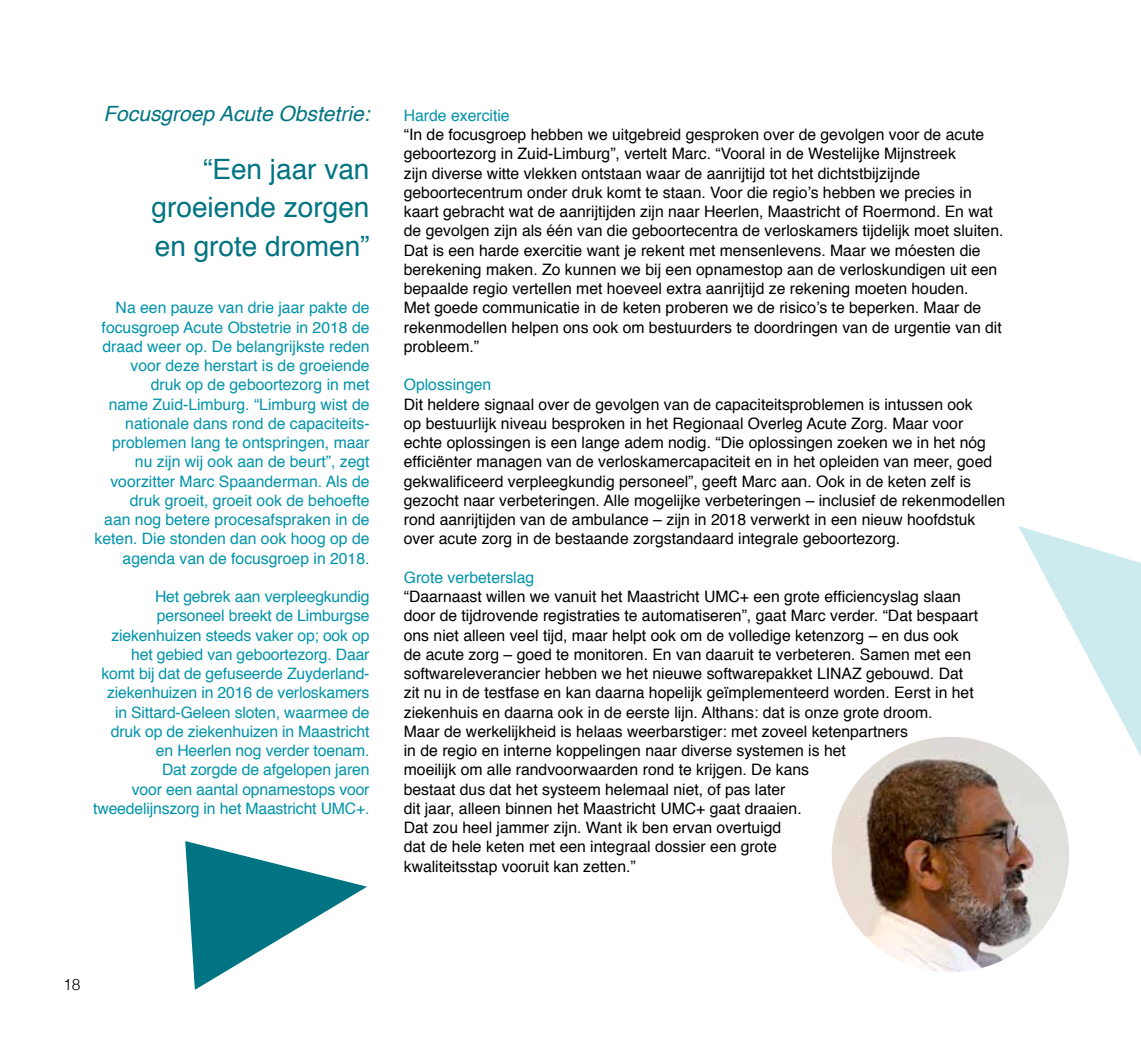
<style>
.page{position:relative;width:1141px;height:1042px;background:#fff}
.page>*{position:absolute;margin:0;border:0;box-sizing:border-box;transform-origin:0 0}
.t1{font:28px/38.5px "Helvetica";color:#007482;text-align:justify}
.t2{font:italic 21px "Helvetica";color:#007482}
.t3{font:15.75px/19.2px "Helvetica";color:#000}
.t4{font:15.75px/19.2px "Helvetica";color:#0094aa;text-align:right}
.t5{font:300 15.75px "Helvetica";color:#000}
</style>
<div class="page">
<svg style="left:1018px;top:526px;width:123px;height:230px"></svg>
<svg style="left:185px;top:841px;width:182px;height:149px"></svg>
<img style="left:832px;top:737px;width:237px;height:235px">
<h2 class="t2" style="left:103px;top:97px;width:268px">Focusgroep Acute Obstetrie:</h2>
<h1 class="t1" style="left:152px;top:150px;width:219px;text-indent:51px">“Een jaar van groeiende zorgen en grote dromen”</h1>
<p class="t4" style="left:95px;top:299px;width:276px">Na een pauze van drie jaar pakte de focusgroep Acute Obstetrie in 2018 de draad weer op. De belangrijkste reden voor deze herstart is de groeiende<br>druk op de geboortezorg in met<br>name Zuid-Limburg. “Limburg wist de nationale dans rond de capaciteits&shy;problemen lang te ontspringen, maar nu zijn wij ook aan de beurt”, zegt voorzitter Marc Spaanderman. Als de druk groeit, groeit ook de behoefte<br>aan nog betere procesafspraken in de keten. Die stonden dan ook hoog op de agenda van de focusgroep in 2018.</p>
<p class="t4" style="left:93px;top:587px;width:278px">Het gebrek aan verpleegkundig personeel breekt de Limburgse ziekenhuizen steeds vaker op; ook op het gebied van geboortezorg. Daar<br>komt bij dat de gefuseerde Zuyderland&shy;ziekenhuizen in 2016 de verloskamers in Sittard-Geleen sloten, waarmee de druk op de ziekenhuizen in Maastricht en Heerlen nog verder toenam.<br>Dat zorgde de afgelopen jaren<br>voor een aantal opnamestops voor tweedelijnszorg in het Maastricht UMC+.</p>
<p class="t4" style="left:404px;top:106px;width:107px">Harde exercitie</p>
<p class="t3" style="left:404px;top:125px;width:601px">“In de focusgroep hebben we uitgebreid gesproken over de gevolgen voor de acute geboortezorg in Zuid-Limburg”, vertelt Marc. “Vooral in de Westelijke Mijnstreek<br>zijn diverse witte vlekken ontstaan waar de aanrijtijd tot het dichtstbijzijnde geboortecentrum onder druk komt te staan. Voor die regio’s hebben we precies in kaart gebracht wat de aanrijtijden zijn naar Heerlen, Maastricht of Roermond. En wat de gevolgen zijn als één van die geboortecentra de verloskamers tijdelijk moet sluiten.<br>Dat is een harde exercitie want je rekent met mensenlevens. Maar we móesten die berekening maken. Zo kunnen we bij een opnamestop aan de verloskundigen uit een bepaalde regio vertellen met hoeveel extra aanrijtijd ze rekening moeten houden.<br>Met goede communicatie in de keten proberen we de risico’s te beperken. Maar de rekenmodellen helpen ons ook om bestuurders te doordringen van de urgentie van dit probleem.”</p>
<p class="t4" style="left:404px;top:376px;width:89px">Oplossingen</p>
<p class="t3" style="left:404px;top:395px;width:603px">Dit heldere signaal over de gevolgen van de capaciteitsproblemen is intussen ook<br>op bestuurlijk niveau besproken in het Regionaal Overleg Acute Zorg. Maar voor echte oplossingen is een lange adem nodig. “Die oplossingen zoeken we in het nóg efficiënter managen van de verloskamercapaciteit en in het opleiden van meer, goed gekwalificeerd verpleegkundig personeel”, geeft Marc aan. Ook in de keten zelf is gezocht naar verbeteringen. Alle mogelijke verbeteringen – inclusief de rekenmodellen rond aanrijtijden van de ambulance – zijn in 2018 verwerkt in een nieuw hoofdstuk over acute zorg in de bestaande zorgstandaard integrale geboortezorg.</p>
<p class="t4" style="left:404px;top:568px;width:132px">Grote verbeterslag</p>
<p class="t3" style="left:404px;top:587px;width:576px">“Daarnaast willen we vanuit het Maastricht UMC+ een grote efficiencyslag slaan door de tijdrovende registraties te automatiseren”, gaat Marc verder. “Dat bespaart ons niet alleen veel tijd, maar helpt ook om de volledige ketenzorg – en dus ook de acute zorg – goed te monitoren. En van daaruit te verbeteren. Samen met een softwareleverancier hebben we het nieuwe softwarepakket LINAZ gebouwd. Dat zit nu in de testfase en kan daarna hopelijk geïmplementeerd worden. Eerst in het ziekenhuis en daarna ook in de eerste lijn. Althans: dat is onze grote droom.<br>Maar de werkelijkheid is helaas weerbarstiger: met zoveel ketenpartners<br>in de regio en interne koppelingen naar diverse systemen is het<br>moeilijk om alle randvoorwaarden rond te krijgen. De kans<br>bestaat dus dat het systeem helemaal niet, of pas later<br>dit jaar, alleen binnen het Maastricht UMC+ gaat draaien.<br>Dat zou heel jammer zijn. Want ik ben ervan overtuigd<br>dat de hele keten met een integraal dossier een grote<br>kwaliteitsstap vooruit kan zetten.”</p>
<p class="t5" style="left:63px;top:971px;width:19px">18</p>
</div>
